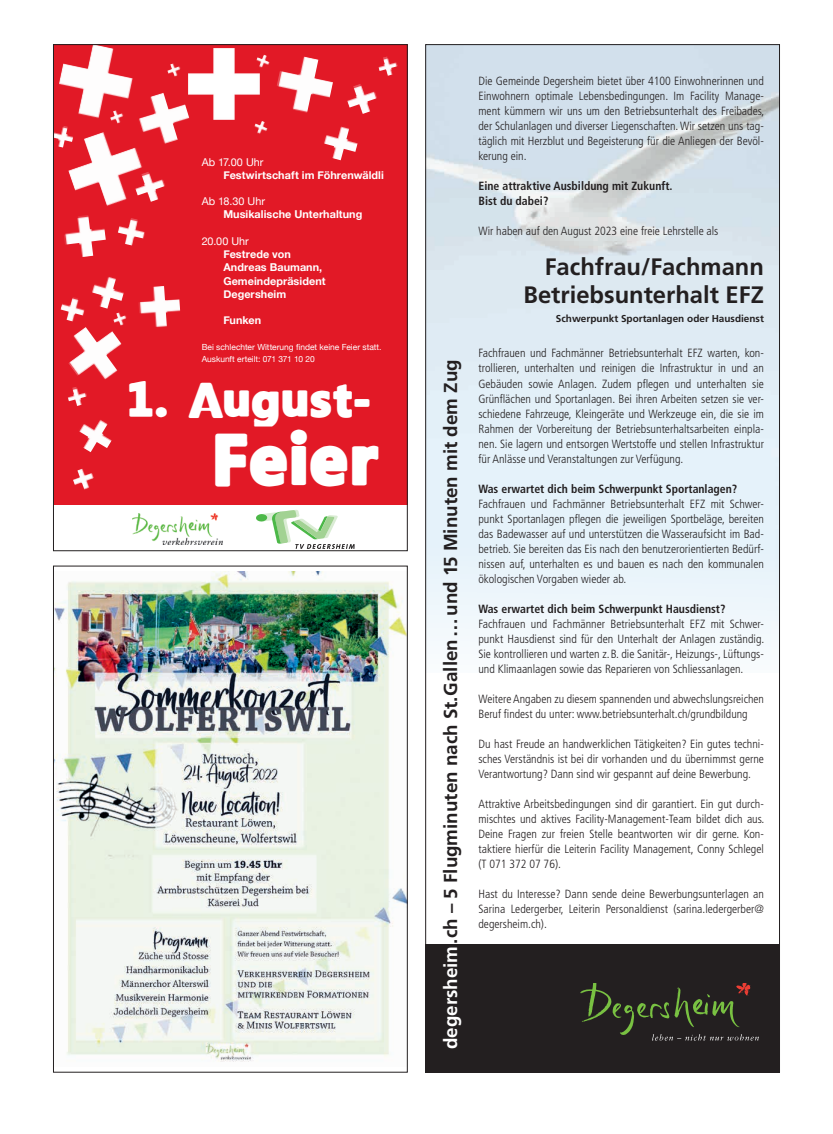
<style>
.page{position:relative;width:833px;height:1134px;background:#fff}
.page>*{position:absolute;margin:0;border:0;box-sizing:border-box;transform-origin:0 0}
.t1{font:40.62px "Amoky Typeface";letter-spacing:-.015em;color:#fff}
.t2{font:27px "Amoky Typeface";letter-spacing:-.015em;color:#fff}
.t3{font:700 23.75px/28.8px "Frutiger LT Std";color:#231f20;text-align:right}
.t4{font:700 18.75px "Frutiger LT Std";color:#231f20}
.t5{font:300 condensed 11.88px/15px "Frutiger LT Std";color:#231f20;text-align:justify}
.t6{font:700 condensed 11.88px/15px "Frutiger LT Std";color:#231f20}
.t7{font:700 10.88px/13.2px "Helvetica Neue";letter-spacing:.005em;color:#fff}
.t8{font:10.88px "Helvetica Neue";letter-spacing:-.005em;color:#fff}
.t9{font:700 10px "Frutiger LT Std";color:#231f20}
.t10{font:8.38px/12px "Helvetica Neue";letter-spacing:-.005em;color:#fff}
.s1{color:#fff}
</style>
<div class="page">
<img style="left:55px;top:572px;width:350px;height:490px">
<div style="left:53px;top:44px;width:354px;height:507px;background:#e21926"></div>
<div style="left:189px;top:74px;width:71px;height:21px;background:#fff"></div>
<div style="left:214px;top:49px;width:21px;height:71px;background:#fff"></div>
<svg style="left:138px;top:286px;width:42px;height:42px"></svg>
<svg style="left:277px;top:56px;width:56px;height:57px"></svg>
<svg style="left:64px;top:215px;width:42px;height:42px"></svg>
<svg style="left:324px;top:126px;width:34px;height:34px"></svg>
<svg style="left:79px;top:420px;width:33px;height:32px"></svg>
<svg style="left:118px;top:218px;width:27px;height:28px"></svg>
<svg style="left:347px;top:84px;width:30px;height:30px"></svg>
<svg style="left:68px;top:387px;width:19px;height:19px"></svg>
<svg style="left:378px;top:56px;width:20px;height:20px"></svg>
<svg style="left:60px;top:277px;width:67px;height:103px"></svg>
<svg style="left:55px;top:46px;width:134px;height:160px"></svg>
<svg style="left:256px;top:55px;width:14px;height:13px"></svg>
<svg style="left:254px;top:121px;width:14px;height:13px"></svg>
<svg style="left:73px;top:469px;width:21px;height:21px"></svg>
<div style="left:53px;top:505px;width:354px;height:46px;background:#fff"></div>
<img style="left:132px;top:513px;width:90px;height:31px">
<svg style="left:256px;top:510px;width:98px;height:39px"></svg>
<div style="left:425px;top:944px;width:355px;height:128px;background:#231f20"></div>
<svg style="left:580px;top:984px;width:179px;height:56px"></svg>
<p class="t8" style="left:202px;top:154px;width:63px">Ab 17.00 Uhr</p>
<p class="t7" style="left:223px;top:169px;width:162px">Festwirtschaft im Föhrenwäldli</p>
<p class="t8" style="left:202px;top:194px;width:65px">Ab 18.30 Uhr</p>
<p class="t7" style="left:223px;top:208px;width:140px">Musikalische Unterhaltung</p>
<p class="t8" style="left:202px;top:233px;width:49px">20.00 Uhr</p>
<p class="t7" style="left:223px;top:248px;width:104px">Festrede von<br>Andreas Baumann,<br>Gemeindepräsident<br>Degersheim</p>
<p class="t7" style="left:223px;top:314px;width:39px">Funken</p>
<p class="t10" style="left:202px;top:341px;width:181px">Bei schlechter Witterung findet keine Feier statt.<br>Auskunft erteilt: 071 371 10 20</p>
<h2 class="t2" style="left:127px;top:386px;width:248px">1. August-</h2>
<h1 class="t1" style="left:213px;top:438px;width:169px">Feier</h1>
<h3 class="t4" style="left:439px;top:1049px;width:691px;rotate:-90deg"><span class="s1">degersheim</span> .ch – 5 Flugminuten nach St. Gallen … und 15 Minuten mit dem Zug</h3>
<p class="t5" style="left:478px;top:74px;width:287px">Die Gemeinde Degersheim bietet über 4100 Einwohnerinnen und Einwohnern optimale Lebensbedingungen. Im Facility Manage&shy;ment kümmern wir uns um den Betriebsunterhalt des Freibades, der Schulanlagen und diverser Liegenschaften. Wir setzen uns tag&shy;täglich mit Herzblut und Begeisterung für die Anliegen der Bevöl&shy;kerung ein.</p>
<p class="t6" style="left:478px;top:179px;width:196px">Eine attraktive Ausbildung mit Zukunft.<br>Bist du dabei?</p>
<p class="t5" style="left:478px;top:224px;width:241px">Wir haben auf den August 2023 eine freie Lehrstelle als</p>
<h3 class="t3" style="left:523px;top:252px;width:242px">Fachfrau/Fachmann<br>Betriebsunterhalt EFZ</h3>
<p class="t9" style="left:556px;top:313px;width:209px">Schwerpunkt Sportanlagen oder Hausdienst</p>
<p class="t5" style="left:478px;top:346px;width:287px">Fachfrauen und Fachmänner Betriebsunterhalt EFZ warten, kon&shy;trollieren, unterhalten und reinigen die Infrastruktur in und an Gebäuden sowie Anlagen. Zudem pflegen und unterhalten sie Grün flächen und Sportanlagen. Bei ihren Arbeiten setzen sie ver&shy;schiedene Fahrzeuge, Kleingeräte und Werkzeuge ein, die sie im Rahmen der Vorbereitung der Betriebsunterhaltsarbeiten einpla&shy;nen. Sie lagern und entsorgen Wertstoffe und stellen Infrastruktur für Anlässe und Veranstaltungen zur Verfügung.</p>
<p class="t6" style="left:478px;top:481px;width:260px">Was erwartet dich beim Schwerpunkt Sportanlagen?</p>
<p class="t5" style="left:478px;top:496px;width:287px">Fachfrauen und Fachmänner Betriebsunterhalt EFZ mit Schwer&shy;punkt Sportanlagen pflegen die jeweiligen Sportbeläge, bereiten das Badewasser auf und unterstützen die Wasseraufsicht im Bad&shy;betrieb. Sie bereiten das Eis nach den benutzerorientierten Bedürf&shy;nissen auf, unterhalten es und bauen es nach den kommunalen ökologischen Vorgaben wieder ab.</p>
<p class="t6" style="left:478px;top:601px;width:249px">Was erwartet dich beim Schwerpunkt Hausdienst?</p>
<p class="t5" style="left:478px;top:616px;width:287px">Fachfrauen und Fachmänner Betriebsunterhalt EFZ mit Schwer&shy;punkt Hausdienst sind für den Unterhalt der Anlagen zuständig.<br>Sie kontrollieren und warten z. B. die Sanitär-, Heizungs-, Lüftungs&shy;und Klimaanlagen sowie das Reparieren von Schliessanlagen.</p>
<p class="t5" style="left:478px;top:691px;width:287px">Weitere Angaben zu diesem spannenden und abwechslungsreichen<br>Beruf findest du unter: www.betriebsunterhalt.ch/grundbildung</p>
<p class="t5" style="left:478px;top:736px;width:287px">Du hast Freude an handwerklichen Tätigkeiten? Ein gutes techni&shy;sches Verständnis ist bei dir vorhanden und du übernimmst gerne Verantwortung? Dann sind wir gespannt auf deine Bewerbung.</p>
<p class="t5" style="left:478px;top:796px;width:287px">Attraktive Arbeitsbedingungen sind dir garantiert. Ein gut durch&shy;mischtes und aktives Facility-Management-Team bildet dich aus.<br>Deine Fragen zur freien Stelle beantworten wir dir gerne. Kon&shy;taktiere hierfür die Leiterin Facility Management, Conny Schlegel (T 071 372 07 76).</p>
<p class="t5" style="left:478px;top:886px;width:287px">Hast du Interesse? Dann sende deine Bewerbungsunterlagen an Sarina Ledergerber, Leiterin Personaldienst (sarina.ledergerber@ degersheim.ch).</p>
</div>
